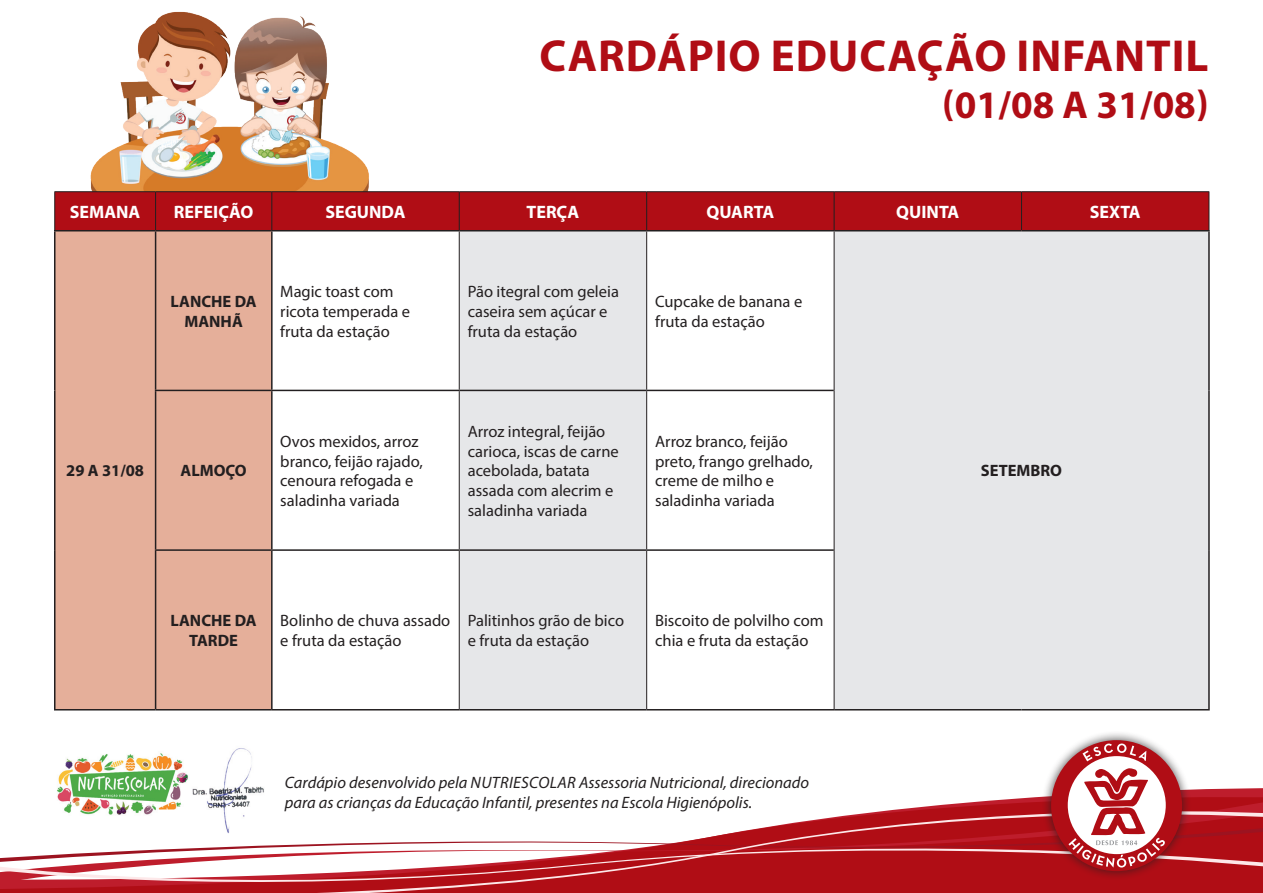
<style>
.page{position:relative;width:1263px;height:893px;background:#fff}
.page>*{position:absolute;margin:0;border:0;box-sizing:border-box;transform-origin:0 0}
.t1{font:700 45px "Myriad Pro";letter-spacing:.02em;color:#b00d15}
.t2{font:700 39px "Myriad Pro";color:#b00d15}
.t3{font:700 18px "Myriad Pro";color:#fff}
.t4{font:16.5px/19.8px "Myriad Pro";color:#231f20}
.t5{font:italic 16.5px/19.8px "Myriad Pro";color:#231f20}
.t6{font:700 16.5px/19.8px "Myriad Pro";color:#231f20;text-align:center}
</style>
<div class="page">
<img style="left:58px;top:753px;width:130px;height:33px">
<img style="left:224px;top:748px;width:28px;height:38px">
<img style="left:90px;top:11px;width:279px;height:180px">
<svg style="left:57px;top:789px;width:1206px;height:7px"></svg>
<svg style="left:0;top:796px;width:1263px;height:97px"></svg>
<div style="left:1042px;top:731px;width:149px;height:150px;background:#231f20;opacity:.75"></div>
<svg style="left:1051px;top:740px;width:131px;height:131px"></svg>
<div style="left:55px;top:192px;width:1153px;height:38px;background:#b00d15"></div>
<div style="left:56px;top:231px;width:215px;height:478px;background:#e5af9a"></div>
<svg style="left:460px;top:231px;width:748px;height:478px;fill:#e6e7e9"></svg>
<hr style="left:54px;top:191px;width:102px;height:1px;background:#231f20">
<hr style="left:54px;top:192px;width:1px;height:38px;background:#231f20">
<hr style="left:156px;top:191px;width:116px;height:1px;background:#231f20">
<hr style="left:155px;top:192px;width:1px;height:38px;background:#231f20">
<hr style="left:272px;top:191px;width:187px;height:1px;background:#231f20">
<hr style="left:271px;top:192px;width:1px;height:38px;background:#231f20">
<hr style="left:459px;top:191px;width:188px;height:1px;background:#231f20">
<hr style="left:459px;top:192px;width:1px;height:38px;background:#231f20">
<hr style="left:647px;top:191px;width:187px;height:1px;background:#231f20">
<hr style="left:646px;top:192px;width:1px;height:38px;background:#231f20">
<hr style="left:834px;top:191px;width:187px;height:1px;background:#231f20">
<hr style="left:834px;top:192px;width:1px;height:38px;background:#231f20">
<hr style="left:1021px;top:191px;width:188px;height:1px;background:#231f20">
<hr style="left:1021px;top:192px;width:1px;height:38px;background:#231f20">
<hr style="left:1208px;top:192px;width:1px;height:38px;background:#231f20">
<hr style="left:459px;top:231px;width:1px;height:159px;background:#231f20">
<hr style="left:646px;top:231px;width:1px;height:159px;background:#231f20">
<hr style="left:834px;top:231px;width:1px;height:159px;background:#231f20">
<hr style="left:459px;top:391px;width:1px;height:158px;background:#231f20">
<hr style="left:646px;top:391px;width:1px;height:158px;background:#231f20">
<hr style="left:834px;top:390px;width:1px;height:160px;background:#231f20">
<hr style="left:459px;top:551px;width:1px;height:158px;background:#231f20">
<hr style="left:646px;top:551px;width:1px;height:158px;background:#231f20">
<hr style="left:834px;top:550px;width:1px;height:159px;background:#231f20">
<hr style="left:155px;top:231px;width:1px;height:159px;background:#231f20">
<hr style="left:271px;top:231px;width:2px;height:159px;background:#231f20">
<hr style="left:155px;top:391px;width:1px;height:158px;background:#231f20">
<hr style="left:271px;top:391px;width:2px;height:158px;background:#231f20">
<hr style="left:155px;top:551px;width:1px;height:158px;background:#231f20">
<hr style="left:271px;top:551px;width:2px;height:158px;background:#231f20">
<hr style="left:155px;top:390px;width:117px;height:1px;background:#231f20">
<hr style="left:272px;top:390px;width:187px;height:1px;background:#231f20">
<hr style="left:459px;top:390px;width:188px;height:1px;background:#231f20">
<hr style="left:647px;top:390px;width:187px;height:1px;background:#231f20">
<hr style="left:155px;top:549px;width:117px;height:2px;background:#231f20">
<hr style="left:54px;top:230px;width:102px;height:1px;background:#231f20">
<hr style="left:54px;top:231px;width:2px;height:159px;background:#231f20">
<hr style="left:54px;top:390px;width:2px;height:160px;background:#231f20">
<hr style="left:54px;top:550px;width:2px;height:159px;background:#231f20">
<hr style="left:54px;top:709px;width:102px;height:1px;background:#231f20">
<hr style="left:156px;top:230px;width:116px;height:1px;background:#231f20">
<hr style="left:272px;top:230px;width:187px;height:1px;background:#231f20">
<hr style="left:459px;top:230px;width:188px;height:1px;background:#231f20">
<hr style="left:647px;top:230px;width:187px;height:1px;background:#231f20">
<hr style="left:834px;top:230px;width:187px;height:1px;background:#231f20">
<hr style="left:1021px;top:230px;width:189px;height:1px;background:#231f20">
<hr style="left:1208px;top:231px;width:2px;height:159px;background:#231f20">
<hr style="left:1208px;top:390px;width:2px;height:160px;background:#231f20">
<hr style="left:272px;top:549px;width:187px;height:2px;background:#231f20">
<hr style="left:459px;top:549px;width:188px;height:2px;background:#231f20">
<hr style="left:647px;top:549px;width:187px;height:2px;background:#231f20">
<hr style="left:1208px;top:550px;width:2px;height:159px;background:#231f20">
<hr style="left:156px;top:709px;width:116px;height:1px;background:#231f20">
<hr style="left:272px;top:709px;width:187px;height:1px;background:#231f20">
<hr style="left:459px;top:709px;width:188px;height:1px;background:#231f20">
<hr style="left:647px;top:709px;width:187px;height:1px;background:#231f20">
<hr style="left:834px;top:709px;width:187px;height:1px;background:#231f20">
<hr style="left:1021px;top:709px;width:189px;height:1px;background:#231f20">
<h1 class="t1" style="left:540px;top:27px;width:670px">CARDÁPIO EDUCAÇÃO INFANTIL</h1>
<h2 class="t2" style="left:942px;top:79px;width:268px">(01/08 A 31/08)</h2>
<p class="t3" style="left:70px;top:200px;width:72px">SEMANA</p>
<p class="t3" style="left:174px;top:200px;width:81px">REFEIÇÃO</p>
<p class="t3" style="left:325px;top:200px;width:82px">SEGUNDA</p>
<p class="t3" style="left:527px;top:200px;width:54px">TERÇA</p>
<p class="t3" style="left:707px;top:200px;width:69px">QUARTA</p>
<p class="t3" style="left:896px;top:200px;width:65px">QUINTA</p>
<p class="t3" style="left:1090px;top:200px;width:52px">SEXTA</p>
<p class="t6" style="left:171px;top:291px;width:88px">LANCHE DA<br>MANHÃ</p>
<p class="t4" style="left:280px;top:281px;width:131px">Magic toast com ricota temperada e fruta da estação</p>
<p class="t4" style="left:468px;top:281px;width:153px">Pão itegral com geleia caseira sem açúcar e fruta da estação</p>
<p class="t4" style="left:655px;top:291px;width:149px">Cupcake de banana e fruta da estação</p>
<p class="t6" style="left:66px;top:460px;width:79px">29 A 31/08</p>
<p class="t4" style="left:280px;top:431px;width:144px">Ovos mexidos, arroz branco, feijão rajado, cenoura refogada e saladinha variada</p>
<p class="t4" style="left:468px;top:421px;width:153px">Arroz integral, feijão carioca, iscas de carne acebolada, batata assada com alecrim e saladinha variada</p>
<p class="t4" style="left:655px;top:431px;width:159px">Arroz branco, feijão preto, frango grelhado, creme de milho e saladinha variada</p>
<p class="t6" style="left:181px;top:460px;width:68px">ALMOÇO</p>
<p class="t6" style="left:981px;top:460px;width:83px">SETEMBRO</p>
<p class="t6" style="left:171px;top:610px;width:88px">LANCHE DA<br>TARDE</p>
<p class="t4" style="left:280px;top:610px;width:172px">Bolinho de chuva assado e fruta da estação</p>
<p class="t4" style="left:468px;top:610px;width:158px">Palitinhos grão de bico e fruta da estação</p>
<p class="t4" style="left:655px;top:610px;width:170px">Biscoito de polvilho com chia e fruta da estação</p>
<p class="t5" style="left:285px;top:772px;width:526px">Cardápio desenvolvido pela NUTRIESCOLAR Assessoria Nutricional, direcionado para as crianças da Educação Infantil, presentes na Escola Higienópolis.</p>
</div>
